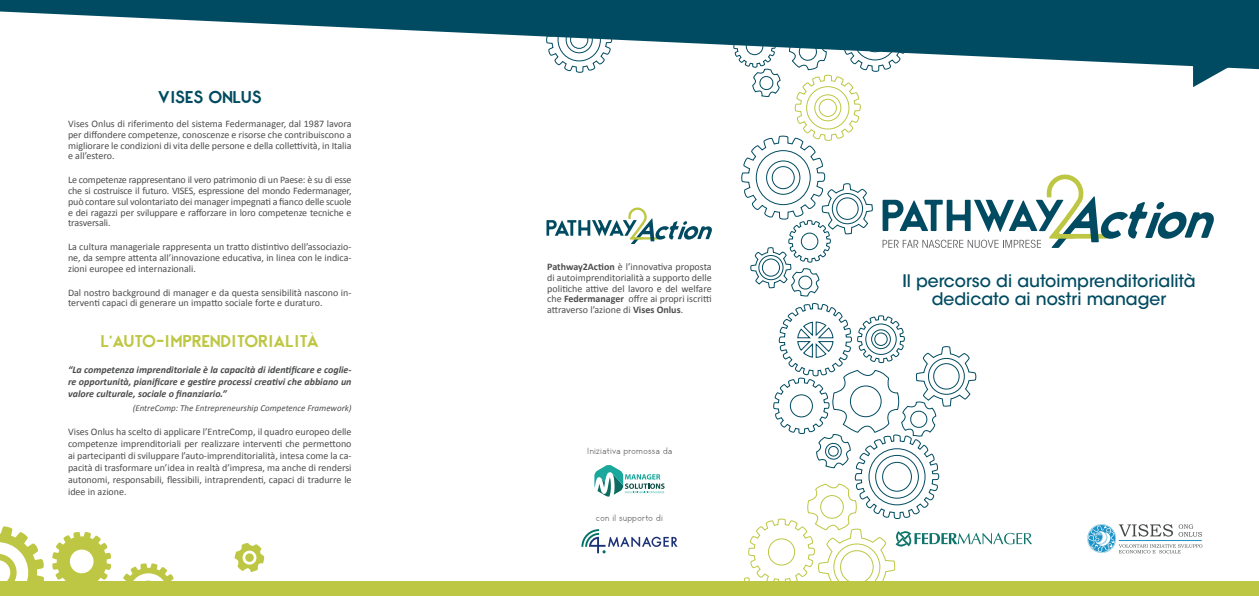
<style>
.page{position:relative;width:1259px;height:596px;background:#fff}
.page>*{position:absolute;margin:0;border:0;box-sizing:border-box;transform-origin:0 0}
.t1{font:500 17.2px "ITC Avant Garde Std";color:#004b61}
.t2{font:700 17px "George Rounded";color:#bec743}
.t3{font:700 17px "George Rounded";color:#004b61}
.t4{font:10px/10.8px "Calibri";color:#4b4c4d;text-align:justify}
.t5{font:italic 700 10px/12px "Calibri";color:#4b4c4d;text-align:justify}
.t6{font:italic 9px "Calibri";color:#4b4c4d}
.t7{font:300 9px "George Rounded";color:#4b4c4d}
.s1{font-weight:700}
</style>
<div class="page">
<svg style="left:0;top:0;width:1259px;height:69px;fill:#004b61"></svg>
<svg style="left:1193px;top:38px;width:44px;height:49px"></svg>
<svg style="left:0;top:526px;width:112px;height:55px"></svg>
<svg style="left:234px;top:543px;width:31px;height:28px"></svg>
<svg style="left:123px;top:563px;width:51px;height:18px"></svg>
<div style="left:0;top:581px;width:1259px;height:14px;background:#bec743"></div>
<svg style="left:976px;top:174px;width:238px;height:73px"></svg>
<svg style="left:546px;top:0;width:430px;height:497px"></svg>
<svg style="left:729px;top:483px;width:303px;height:98px"></svg>
<svg style="left:1087px;top:524px;width:115px;height:29px"></svg>
<svg style="left:594px;top:464px;width:70px;height:32px"></svg>
<svg style="left:581px;top:529px;width:96px;height:24px"></svg>
<p class="t3" style="left:158px;top:83px;width:105px">VISES ONLUS</p>
<p class="t4" style="left:68px;top:118px;width:285px">Vises Onlus di riferimento del sistema Federmanager, dal 1987 lavora per diffondere competenze, conoscenze e risorse che contribuiscono a migliorare le condizioni di vita delle persone e della collettività, in Italia e all’estero.</p>
<p class="t4" style="left:68px;top:174px;width:285px">Le competenze rappresentano il vero patrimonio di un Paese: è su di esse che si costruisce il futuro. VISES, espressione del mondo Federmanager, può contare sul volontariato dei manager impegnati a fianco delle scuole e dei ragazzi per sviluppare e rafforzare in loro competenze tecniche e trasversali.</p>
<p class="t4" style="left:68px;top:241px;width:285px">La cultura manageriale rappresenta un tratto distintivo dell’associazio&shy;ne, da sempre attenta all’innovazione educativa, in linea con le indica&shy;zioni europee ed internazionali.</p>
<p class="t4" style="left:68px;top:286px;width:285px">Dal nostro background di manager e da questa sensibilità nascono in&shy;terventi capaci di generare un impatto sociale forte e duraturo.</p>
<p class="t2" style="left:101px;top:327px;width:220px">L’AUTO-IMPRENDITORIALITÀ</p>
<p class="t5" style="left:68px;top:362px;width:285px">“La competenza imprenditoriale è la capacità di identificare e coglie&shy;re opportunità, pianificare e gestire processi creativi che abbiano un valore culturale, sociale o finanziario.”</p>
<p class="t6" style="left:133px;top:402px;width:220px">(EntreComp: The Entrepreneurship Competence Framework)</p>
<p class="t4" style="left:68px;top:425px;width:285px;line-height:12px">Vises Onlus ha scelto di applicare l’EntreComp, il quadro europeo delle competenze imprenditoriali per realizzare interventi che permettono ai partecipanti di sviluppare l’auto-imprenditorialità, intesa come la ca&shy;pacità di trasformare un’idea in realtà d’impresa, ma anche di rendersi autonomi, responsabili, flessibili, intraprendenti, capaci di tradurre le idee in azione.</p>
<p class="t4" style="left:547px;top:260px;width:166px"><span class="s1">Pathway2Action</span> è l’innovativa proposta di autoimprenditorialità a supporto delle politiche attive del lavoro e del welfare che <span class="s1">Federmanager</span> offre ai propri iscritti attraverso l’azione di <span class="s1">Vises Onlus</span>.</p>
<p class="t1" style="left:902px;top:269px;width:295px">Il percorso di autoimprenditorialità</p>
<p class="t1" style="left:931px;top:288px;width:236px">dedicato ai nostri manager</p>
<p class="t7" style="left:587px;top:443px;width:87px">Iniziativa promossa da</p>
<p class="t7" style="left:596px;top:510px;width:69px">con il supporto di</p>
</div>
